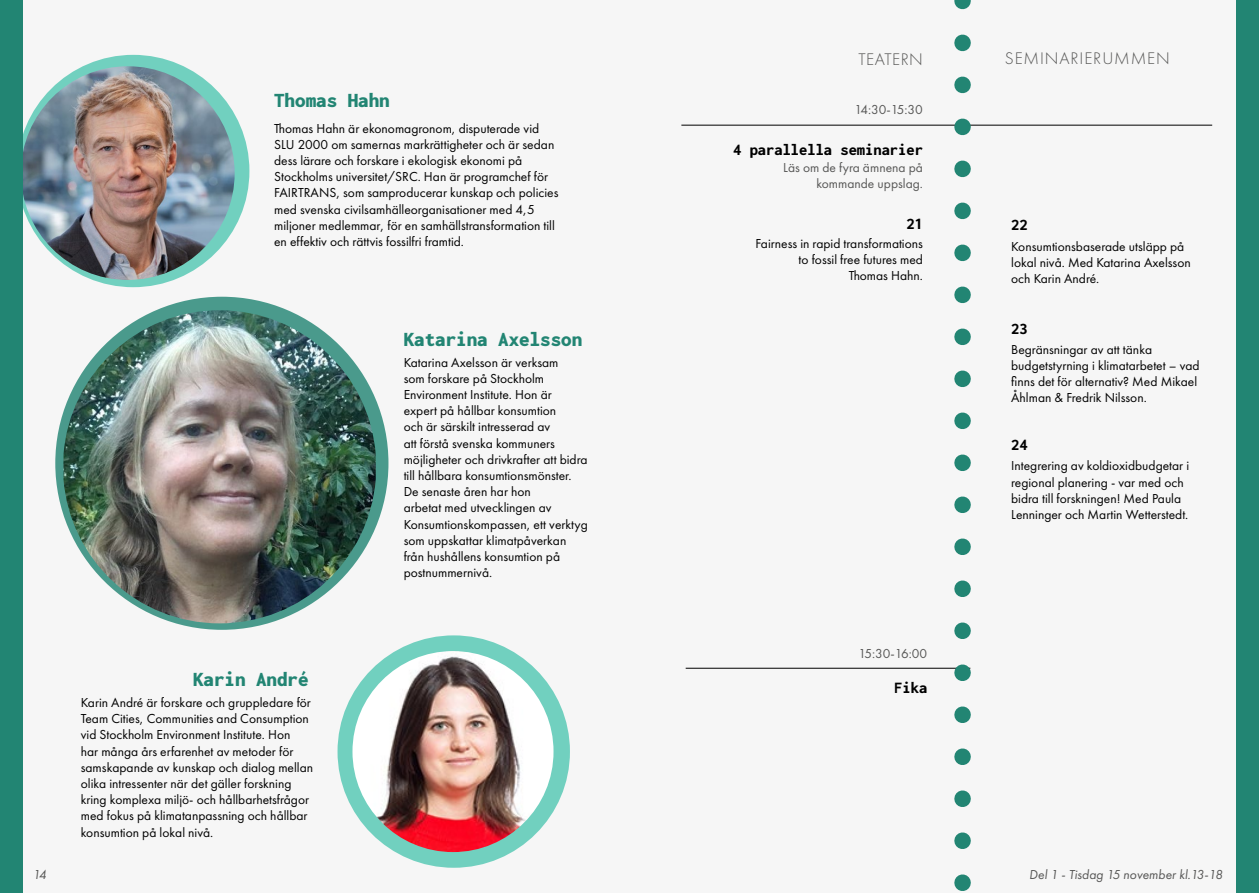
<style>
.page{position:relative;width:1259px;height:893px;background:#fff}
.page>*{position:absolute;margin:0;border:0;box-sizing:border-box;transform-origin:0 0}
.t1{font:21px "Inconsolata";color:#228573}
.t2{font:300 17.4px "Futura PT";letter-spacing:.05em;color:#575756}
.t3{font:300 17.4px "Futura PT";letter-spacing:.025em;color:#575756}
.t4{font:16.5px "Inconsolata";color:#000}
.t5{font:13.5px/16.2px "Futura PT";color:#000}
.t6{font:13.5px/16.2px "Futura PT";color:#575756;text-align:right}
.t7{font:italic 13.5px "Futura PT";color:#575756}
</style>
<div class="page">
<div style="left:629px;top:0;width:630px;height:893px;background:#f6f6f6"></div>
<div style="left:0;top:0;width:631px;height:893px;background:#f6f6f6"></div>
<svg style="left:337px;top:635px;width:233px;height:233px;fill:#71d0bf"></svg>
<div style="left:55px;top:297px;width:333px;height:333px;background:#4a9a8c;border-radius:50%"></div>
<hr style="left:681px;top:125px;width:531px;height:1px;background:#000">
<img style="left:63px;top:310px;width:313px;height:313px;border-radius:150px">
<img style="left:352px;top:651px;width:201px;height:201px;border-radius:100px">
<div style="left:17px;top:55px;width:232px;height:232px;background:#71d0bf;border-radius:50%"></div>
<img style="left:21px;top:66px;width:214px;height:214px;border-radius:107px">
<hr style="left:685px;top:668px;width:285px;height:1px;background:#000">
<div style="left:1236px;top:0;width:23px;height:893px;background:#228573"></div>
<div style="left:0;top:0;width:22px;height:893px;background:#228573"></div>
<svg style="left:954px;top:0;width:17px;height:891px"></svg>
<h1 class="t1" style="left:274px;top:86px;width:117px">Thomas Hahn</h1>
<p class="t5" style="left:274px;top:120px;width:286px">Thomas Hahn är ekonomagronom, disputerade vid SLU 2000 om samernas markrättigheter och är sedan dess lärare och forskare i ekologisk ekonomi på Stockholms universitet/SRC. Han är programchef för FAIRTRANS, som samproducerar kunskap och policies med svenska civilsamhälleorganisationer med 4,5 miljoner medlemmar, för en samhällstransformation till en effektiv och rättvis fossilfri framtid.</p>
<h1 class="t1" style="left:404px;top:325px;width:180px">Katarina Axelsson</h1>
<h1 class="t1" style="left:193px;top:664px;width:117px">Karin André</h1>
<p class="t5" style="left:81px;top:694px;width:234px">Karin André är forskare och gruppledare för Team Cities, Communities and Consumption vid Stockholm Environment Institute. Hon<br>har många års erfarenhet av metoder för samskapande av kunskap och dialog mellan olika intressenter när det gäller forskning kring komplexa miljö- och hållbarhetsfrågor med fokus på klimatanpassning och hållbar konsumtion på lokal nivå.</p>
<p class="t5" style="left:404px;top:354px;width:186px">Katarina Axelsson är verksam<br>som forskare på Stockholm<br>Environment Institute. Hon är expert på hållbar konsumtion<br>och är särskilt intresserad av<br>att förstå svenska kommuners möjligheter och drivkrafter att bidra till hållbara konsumtionsmönster.<br>De senaste åren har hon<br>arbetat med utvecklingen av<br>Konsumtionskompassen, ett verktyg som uppskattar klimatpåverkan från hushållens konsumtion på postnummernivå.</p>
<p class="t3" style="left:858px;top:50px;width:66px">TEATERN</p>
<p class="t2" style="left:1005px;top:49px;width:166px">SEMINARIERUMMEN</p>
<p class="t6" style="left:854px;top:102px;width:70px">14:30-15:30</p>
<p class="t4" style="left:733px;top:139px;width:191px">4 parallella seminarier</p>
<p class="t6" style="left:783px;top:159px;width:141px">Läs om de fyra ämnena på kommande uppslag.</p>
<p class="t4" style="left:906px;top:212px;width:18px">21</p>
<p class="t4" style="left:1011px;top:213px;width:18px">22</p>
<p class="t5" style="left:755px;top:235px;width:169px;text-align:right">Fairness in rapid transformations to fossil free futures med<br>Thomas Hahn.</p>
<p class="t5" style="left:1011px;top:238px;width:181px">Konsumtionsbaserade utsläpp på lokal nivå. Med Katarina Axelsson och Karin André.</p>
<p class="t4" style="left:1011px;top:317px;width:18px">23</p>
<p class="t5" style="left:1011px;top:341px;width:190px">Begränsningar av att tänka budgetstyrning i klimatarbetet – vad finns det för alternativ? Med Mikael<br>Åhlman &amp; Fredrik Nilsson.</p>
<p class="t4" style="left:1011px;top:434px;width:18px">24</p>
<p class="t6" style="left:858px;top:645px;width:70px">15:30-16:00</p>
<p class="t4" style="left:894px;top:676px;width:34px">Fika</p>
<p class="t5" style="left:1011px;top:458px;width:179px">Integrering av koldioxidbudgetar i regional planering - var med och bidra till forskningen! Med Paula Lenninger och Martin Wetterstedt.</p>
<p class="t7" style="left:33px;top:866px;width:15px">14</p>
<p class="t7" style="left:1029px;top:866px;width:195px">Del 1 - Tisdag 15 november kl.13-18</p>
</div>
